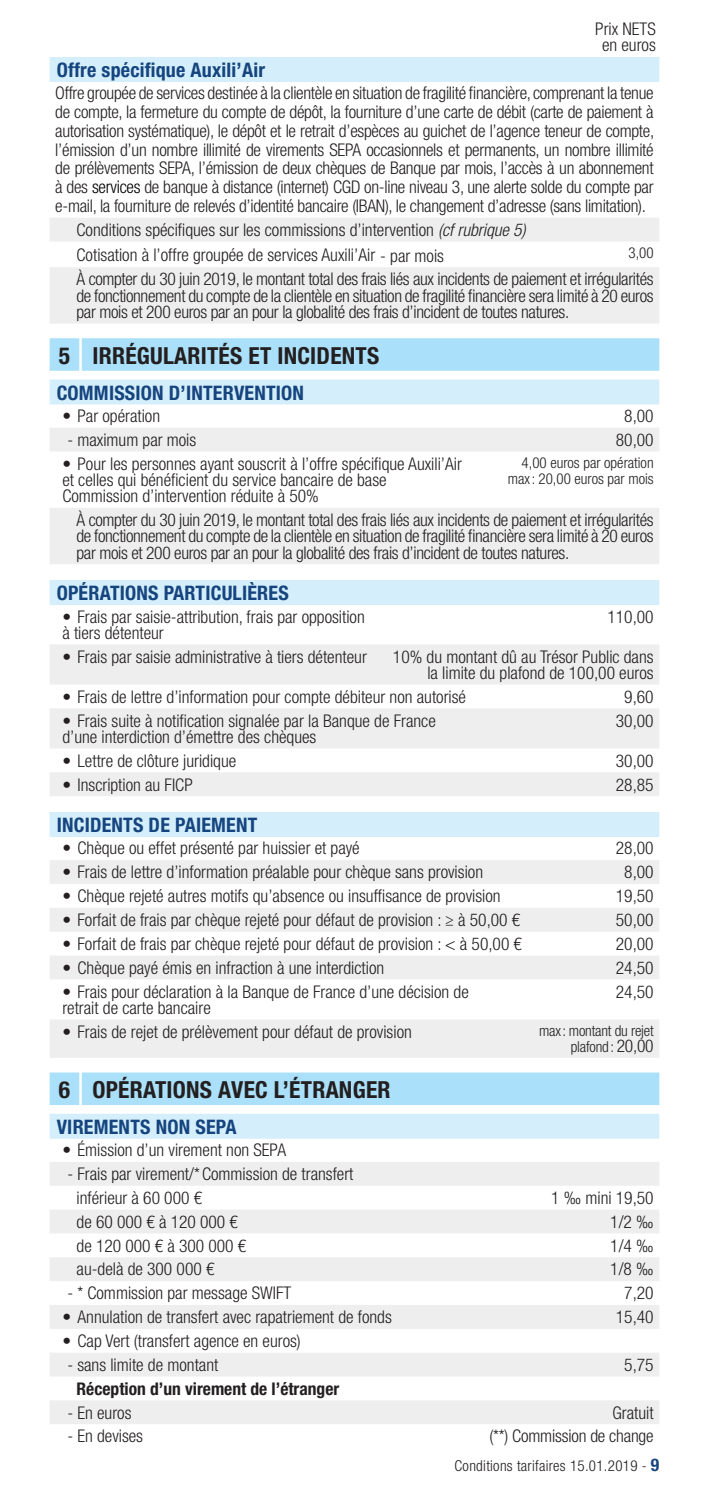
<style>
.page{position:relative;width:709px;height:1489px;background:#fff}
.page>*{position:absolute;margin:0;border:0;box-sizing:border-box;transform-origin:0 0}
.t1{font:700 condensed 23.5px "Helvetica Neue LT Std";letter-spacing:.01em;color:#231f20}
.t2{font:700 condensed 20px "Helvetica Neue LT Std";letter-spacing:.01em;color:#16447f}
.t3{font:300 condensed 17.5px/16.2px "Helvetica Neue LT Std";color:#231f20}
.t4{font:700 condensed 17.5px "Helvetica Neue LT Std";color:#231f20}
.t5{font:300 condensed 15px/16.2px "Helvetica Neue LT Std";color:#231f20;text-align:right}
.t6{font:300 condensed 15px "Helvetica Neue LT Std";letter-spacing:.02em;color:#231f20}
.s1{color:#000}
.s2{font-style:italic}
.s3{font-size:17.5px}
.s4{font-weight:700;font-size:17.5px;color:#16447f}
</style>
<div class="page">
<div style="left:50px;top:57px;width:609px;height:25px;background:#d4effb"></div>
<svg style="left:50px;top:218px;width:609px;height:105px;fill:#eeeeef"></svg>
<div style="left:50px;top:338px;width:29px;height:33px;background:#aae0f9"></div>
<div style="left:82px;top:338px;width:577px;height:33px;background:#aae0f9"></div>
<div style="left:50px;top:379px;width:609px;height:25px;background:#d4effb"></div>
<svg style="left:50px;top:428px;width:609px;height:136px;fill:#eeeeef"></svg>
<div style="left:50px;top:580px;width:609px;height:25px;background:#d4effb"></div>
<div style="left:50px;top:645px;width:609px;height:39px;background:#eeeeef"></div>
<svg style="left:50px;top:708px;width:609px;height:88px;fill:#eeeeef"></svg>
<div style="left:50px;top:812px;width:609px;height:25px;background:#d4effb"></div>
<svg style="left:50px;top:860px;width:609px;height:119px;fill:#eeeeef"></svg>
<div style="left:50px;top:1020px;width:609px;height:37px;background:#eeeeef"></div>
<div style="left:50px;top:1072px;width:29px;height:32px;background:#aae0f9"></div>
<div style="left:82px;top:1072px;width:577px;height:32px;background:#aae0f9"></div>
<div style="left:50px;top:1113px;width:609px;height:25px;background:#d4effb"></div>
<svg style="left:50px;top:1162px;width:609px;height:261px;fill:#eeeeef"></svg>
<p class="t3" style="left:595px;top:21px;width:62px;text-align:center">Prix NETS en euros</p>
<p class="t2" style="left:57px;top:58px;width:210px">OFFRE SPÉCIFIQUE AUXILI’AIR</p>
<p class="t3" style="left:55px;top:84px;width:600px;line-height:18.8px;text-align:justify">Offre groupée de services destinée à la clientèle en situation de fragilité financière, comprenant la tenue de compte, la fermeture du compte de dépôt, la fourniture d’une carte de débit (carte de paiement à autorisation systématique), le dépôt et le retrait d’espèces au guichet de l’agence teneur de compte, l’émission d’un nombre illimité de virements SEPA occasionnels et permanents, un nombre illimité de prélèvements SEPA, l’émission de deux chèques de Banque par mois, l’accès à un abonnement à des <span class="s1">services</span> de banque à distance (internet) CGD on-line niveau 3, une alerte solde du compte par e-mail, la fourniture de relevés d’identité bancaire (IBAN), le changement d’adresse (sans limitation).</p>
<p class="t3" style="left:77px;top:217px;width:450px;line-height:25.5px">Conditions spécifiques sur les commissions d’intervention <span class="s2">(cf rubrique 5)<br></span>Cotisation à l’offre groupée de services Auxili’Air - par mois</p>
<p class="t5" style="left:628px;top:244px;width:27px">3,00</p>
<p class="t3" style="left:77px;top:271px;width:578px;text-align:justify">à compter du 30 juin 2019, le montant total des frais liés aux incidents de paiement et irrégularités de fonctionnement du compte de la clientèle en situation de fragilité financière sera limité à 20 euros par mois et 200 euros par an pour la globalité des frais d’incident de toutes natures.</p>
<h1 class="t1" style="left:59px;top:341px;width:320px">5 IRRÉGULARITÉS ET INCIDENTS</h1>
<p class="t2" style="left:57px;top:380px;width:249px">COMMISSION D’INTERVENTION</p>
<p class="t3" style="left:62px;top:407px;width:99px">• Par opération</p>
<p class="t3" style="left:624px;top:407px;width:31px">8,00</p>
<p class="t3" style="left:67px;top:431px;width:130px">- maximum par mois</p>
<p class="t3" style="left:616px;top:431px;width:39px">80,00</p>
<p class="t3" style="left:62px;top:455px;width:401px">• Pour les personnes ayant souscrit à l’offre spécifique Auxili’Air et celles qui bénéficient du service bancaire de base<br>Commission d’intervention réduite à 50%</p>
<p class="t5" style="left:507px;top:454px;width:147px">4,00 euros par opération max: 20,00 euros par mois</p>
<p class="t3" style="left:77px;top:511px;width:578px;text-align:justify">à compter du 30 juin 2019, le montant total des frais liés aux incidents de paiement et irrégularités de fonctionnement du compte de la clientèle en situation de fragilité financière sera limité à 20 euros par mois et 200 euros par an pour la globalité des frais d’incident de toutes natures.</p>
<p class="t2" style="left:57px;top:581px;width:232px">OPÉRATIONS PARTICULIÈRES</p>
<p class="t3" style="left:62px;top:608px;width:304px">• Frais par saisie-attribution, frais par opposition à tiers détenteur</p>
<p class="t3" style="left:607px;top:608px;width:48px">110,00</p>
<p class="t3" style="left:62px;top:648px;width:306px">• Frais par saisie administrative à tiers détenteur</p>
<p class="t3" style="left:393px;top:648px;width:262px;text-align:right">10% du montant dû au Trésor Public dans la limite du plafond de 100,00 euros</p>
<p class="t3" style="left:62px;top:688px;width:405px">• Frais de lettre d’information pour compte débiteur non autorisé</p>
<p class="t3" style="left:624px;top:688px;width:31px">9,60</p>
<p class="t3" style="left:62px;top:712px;width:375px">• Frais suite à notification signalée par la Banque de France d’une interdiction d’émettre des chèques</p>
<p class="t3" style="left:616px;top:712px;width:39px">30,00</p>
<p class="t3" style="left:62px;top:752px;width:175px">• Lettre de clôture juridique</p>
<p class="t3" style="left:616px;top:752px;width:39px">30,00</p>
<p class="t3" style="left:62px;top:776px;width:132px">• Inscription au FICP</p>
<p class="t3" style="left:616px;top:776px;width:39px">28,85</p>
<p class="t2" style="left:57px;top:812px;width:202px">INCIDENTS DE PAIEMENT</p>
<p class="t3" style="left:62px;top:840px;width:299px">• Chèque ou effet présenté par huissier et payé</p>
<p class="t3" style="left:616px;top:840px;width:39px">28,00</p>
<p class="t3" style="left:62px;top:863px;width:422px">• Frais de lettre d’information préalable pour chèque sans provision</p>
<p class="t3" style="left:624px;top:863px;width:31px">8,00</p>
<p class="t3" style="left:62px;top:887px;width:440px">• Chèque rejeté autres motifs qu’absence ou insuffisance de provision</p>
<p class="t3" style="left:616px;top:887px;width:39px">19,50</p>
<p class="t3" style="left:62px;top:911px;width:459px">• Forfait de frais par chèque rejeté pour défaut de provision : ≥ à 50,00 €</p>
<p class="t3" style="left:616px;top:911px;width:39px">50,00</p>
<p class="t3" style="left:62px;top:935px;width:461px">• Forfait de frais par chèque rejeté pour défaut de provision : &lt; à 50,00 €</p>
<p class="t3" style="left:616px;top:935px;width:39px">20,00</p>
<p class="t3" style="left:62px;top:959px;width:323px">• Chèque payé émis en infraction à une interdiction</p>
<p class="t3" style="left:616px;top:959px;width:39px">24,50</p>
<p class="t3" style="left:62px;top:983px;width:408px">• Frais pour déclaration à la Banque de France d’une décision de retrait de carte bancaire</p>
<p class="t3" style="left:616px;top:983px;width:39px">24,50</p>
<p class="t3" style="left:62px;top:1023px;width:351px">• Frais de rejet de prélèvement pour défaut de provision</p>
<p class="t5" style="left:539px;top:1022px;width:116px">max: montant du rejet plafond: <span class="s3">20,00</span></p>
<h1 class="t1" style="left:59px;top:1075px;width:333px">6 OPÉRATIONS AVEC L’ÉTRANGER</h1>
<p class="t2" style="left:57px;top:1114px;width:170px">VIREMENTS NON SEPA</p>
<p class="t3" style="left:62px;top:1141px;width:225px">• Émission d’un virement non SEPA</p>
<p class="t3" style="left:77px;top:1161px;width:278px;line-height:23.8px;text-indent:-9px">- Frais par virement/*Commission de transfert inférieur à 60 000 €</p>
<p class="t3" style="left:551px;top:1189px;width:104px">1 ‰ mini 19,50</p>
<p class="t3" style="left:77px;top:1213px;width:163px">de 60 000 € à 120 000 €</p>
<p class="t3" style="left:610px;top:1213px;width:45px">1/2 ‰</p>
<p class="t3" style="left:77px;top:1237px;width:171px">de 120 000 € à 300 000 €</p>
<p class="t3" style="left:610px;top:1237px;width:45px">1/4 ‰</p>
<p class="t3" style="left:77px;top:1260px;width:139px">au-delà de 300 000 €</p>
<p class="t3" style="left:610px;top:1260px;width:45px">1/8 ‰</p>
<p class="t3" style="left:67px;top:1284px;width:225px">- * Commission par message SWIFT</p>
<p class="t3" style="left:624px;top:1284px;width:31px">7,20</p>
<p class="t3" style="left:62px;top:1308px;width:331px">• Annulation de transfert avec rapatriement de fonds</p>
<p class="t3" style="left:616px;top:1308px;width:39px">15,40</p>
<p class="t3" style="left:62px;top:1332px;width:240px">• Cap Vert (transfert agence en euros)</p>
<p class="t3" style="left:67px;top:1356px;width:152px">- sans limite de montant</p>
<p class="t3" style="left:624px;top:1356px;width:31px">5,75</p>
<p class="t4" style="left:77px;top:1377px;width:264px">RÉCEPTION D’UN VIREMENT DE L’ÉTRANGER</p>
<p class="t3" style="left:67px;top:1403px;width:66px">- En euros</p>
<p class="t3" style="left:612px;top:1403px;width:43px">Gratuit</p>
<p class="t3" style="left:67px;top:1427px;width:77px">- En devises</p>
<p class="t3" style="left:489px;top:1427px;width:166px">(**) Commission de change</p>
<p class="t6" style="left:454px;top:1456px;width:206px">Conditions tarifaires 15.01.2019 - <span class="s4">9</span></p>
</div>
